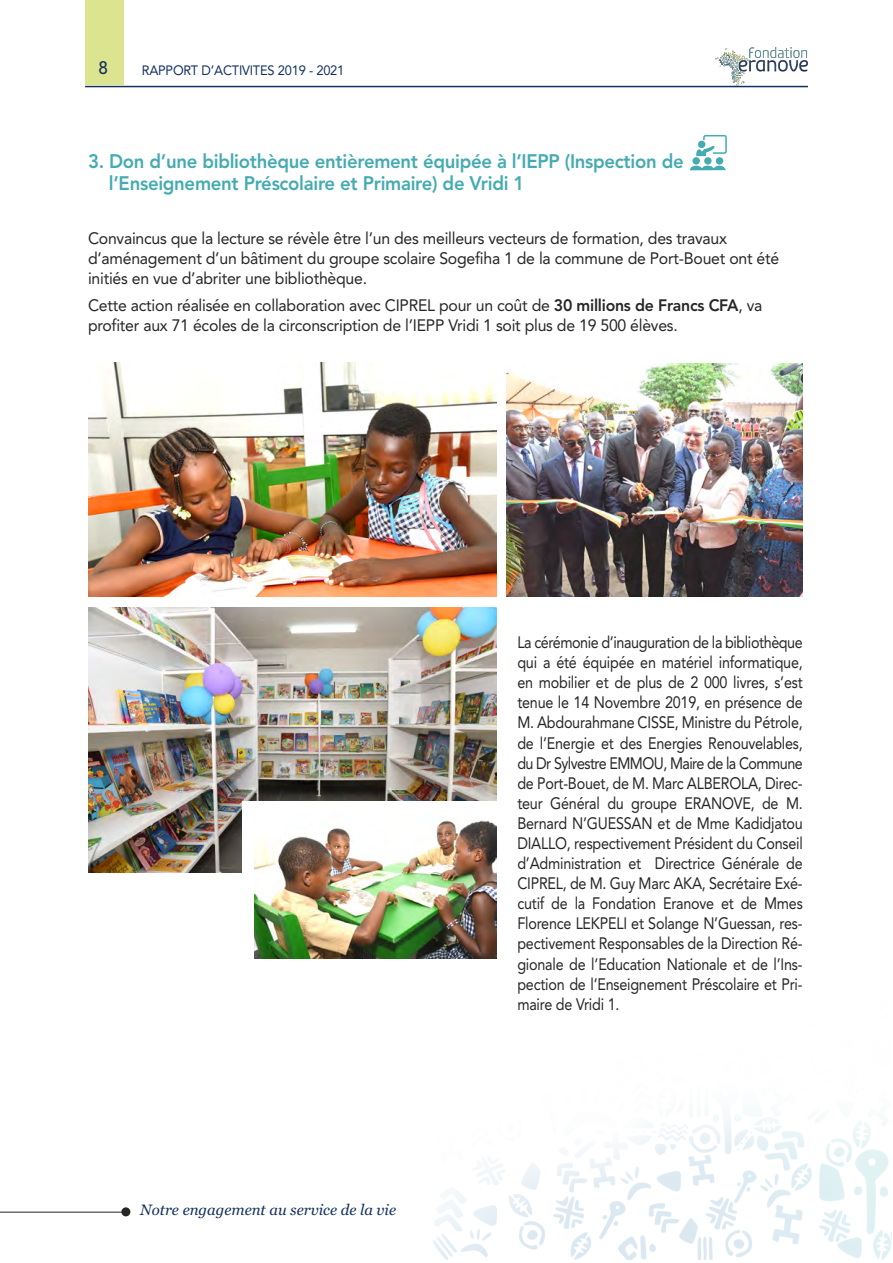
<style>
.page{position:relative;width:893px;height:1263px;background:#fff}
.page>*{position:absolute;margin:0;border:0;box-sizing:border-box;transform-origin:0 0}
.t1{font:800 19.5px/22.5px "Avenir";letter-spacing:-.015em;color:#44abb1;scale:.95 1}
.t2{font:500 18px "Avenir";color:#13305e;scale:.95 1}
.t3{font:16.5px/20.1px "Avenir";letter-spacing:-.015em;color:#272526;text-align:justify;scale:.87 1}
.t4{font:16.5px/20.1px "Avenir";letter-spacing:-.015em;color:#272526;scale:.96 1}
.t5{font:italic 15px "Georgia";color:#13305e}
.t6{font:13.5px "Avenir";letter-spacing:-.015em;color:#13305e;scale:.95 1}
.s1{font-weight:800}
</style>
<div class="page">
<img style="left:716px;top:47px;width:92px;height:38px">
<hr style="left:85px;top:86px;width:723px;height:1px;background:#13305e">
<div style="left:85px;top:0;width:39px;height:85px;background:#dde48f"></div>
<img style="left:88px;top:363px;width:408px;height:234px">
<img style="left:89px;top:607px;width:407px;height:266px">
<img style="left:507px;top:364px;width:296px;height:233px">
<div style="left:242px;top:801px;width:257px;height:146px;background:#fff"></div>
<img style="left:254px;top:820px;width:242px;height:139px">
<svg style="left:696px;top:135px;width:31px;height:21px"></svg>
<svg style="left:690px;top:166px;width:36px;height:4px"></svg>
<div style="left:692px;top:157px;width:8px;height:8px;background:#44abb1;border-radius:50%"></div>
<div style="left:704px;top:157px;width:8px;height:8px;background:#44abb1;border-radius:50%"></div>
<div style="left:716px;top:157px;width:7px;height:8px;background:#44abb1;border-radius:50%"></div>
<div style="left:698px;top:141px;width:7px;height:7px;background:#44abb1;border-radius:50%"></div>
<hr style="left:0;top:1212px;width:126px;height:1px;background:#272526">
<div style="left:121px;top:1207px;width:9px;height:9px;background:#272526;border-radius:50%"></div>
<img style="left:271px;top:895px;width:620px;height:365px">
<p class="t2" style="left:99px;top:52px;width:12px">8</p>
<p class="t6" style="left:142px;top:60px;width:215px">RAPPORT D’ACTIVITES 2019 - 2021</p>
<p class="t1" style="left:109px;top:150px;width:607px;text-indent:-21px">3. Don d’une bibliothèque entièrement équipée à l’IEPP (Inspection de l’Enseignement Préscolaire et Primaire) de Vridi 1</p>
<p class="t4" style="left:88px;top:228px;width:722px">Convaincus que la lecture se révèle être l’un des meilleurs vecteurs de formation, des travaux d’aménagement d’un bâtiment du groupe scolaire Sogefiha 1 de la commune de Port-Bouet ont été initiés en vue d’abriter une bibliothèque.</p>
<p class="t4" style="left:88px;top:295px;width:704px">Cette action réalisée en collaboration avec CIPREL pour un coût de <span class="s1">30 millions de Francs CFA</span>, va profiter aux 71 écoles de la circonscription de l’IEPP Vridi 1 soit plus de 19 500 élèves.</p>
<p class="t5" style="left:140px;top:1201px;width:257px">Notre engagement au service de la vie</p>
<p class="t3" style="left:517px;top:632px;width:330px">La cérémonie d’inauguration de la bibliothèque qui a été équipée en matériel informatique, en mobilier et de plus de 2 000 livres, s’est tenue le 14 Novembre 2019, en présence de M. Abdourahmane CISSE, Ministre du Pétrole, de l’Energie et des Energies Renouvelables, du Dr Sylvestre EMMOU, Maire de la Commune de Port-Bouet, de M. Marc ALBEROLA, Direc&shy;teur Général du groupe ERANOVE, de M.<br>Bernard N’GUESSAN et de Mme Kadidjatou DIALLO, respectivement Président du Conseil d’Administration et Directrice Générale de CIPREL, de M. Guy Marc AKA, Secrétaire Exé&shy;cutif de la Fondation Eranove et de Mmes Florence LEKPELI et Solange N’Guessan, res&shy;pectivement Responsables de la Direction Ré&shy;gionale de l’Education Nationale et de l’Ins&shy;pection de l’Enseignement Préscolaire et Pri&shy;maire de Vridi 1.</p>
</div>
